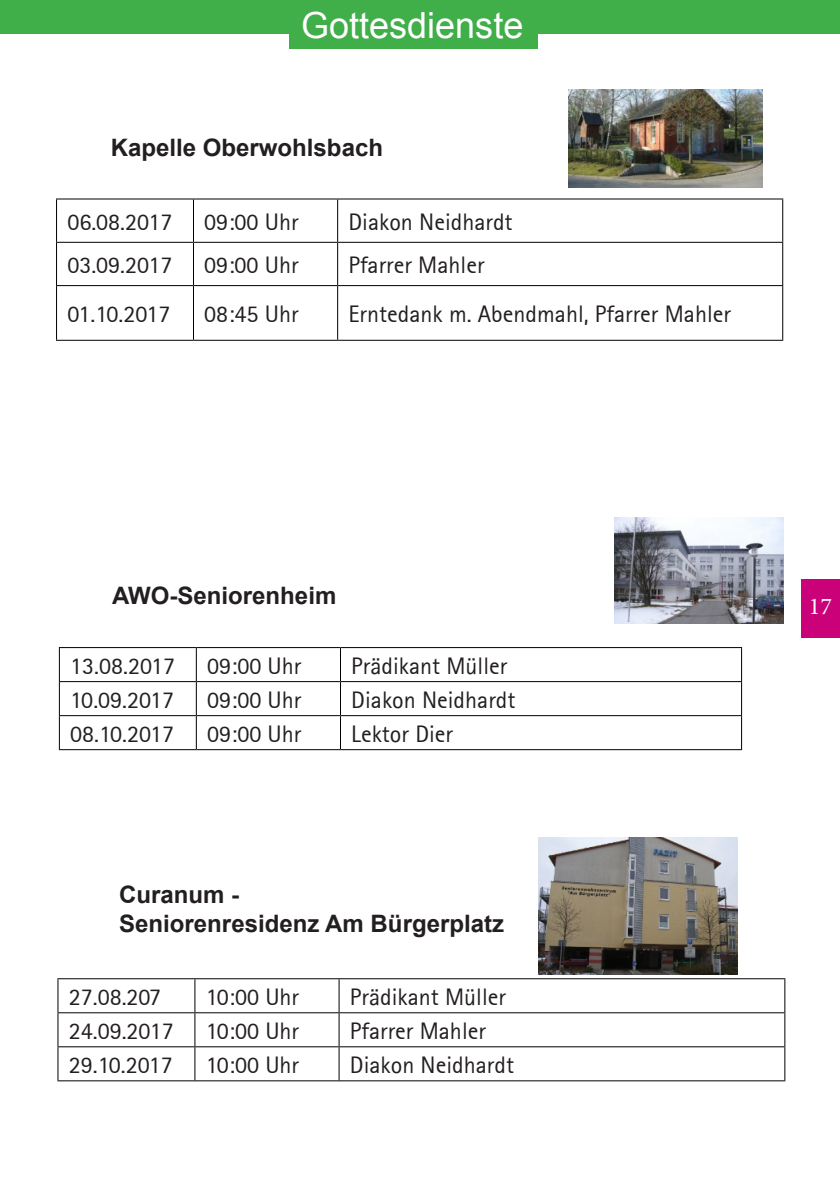
<style>
.page{position:relative;width:840px;height:1191px;background:#fff}
.page>*{position:absolute;margin:0;border:0;box-sizing:border-box;transform-origin:0 0}
.t1{font:36px "Arial";color:#fff}
.t2{font:24px "Rotis Sans Serif 55";color:#231f20}
.t3{font:700 24px/28.8px "Arial";color:#231f20}
.t4{font:24px "Minion Pro";color:#fff}
</style>
<div class="page">
<div style="left:801px;top:579px;width:38px;height:59px;background:#ca0178"></div>
<div style="left:0;top:0;width:839px;height:33px;background:#40ae49"></div>
<div style="left:289px;top:0;width:249px;height:49px;background:#40ae49"></div>
<img style="left:614px;top:517px;width:168px;height:107px">
<img style="left:568px;top:90px;width:193px;height:98px">
<img style="left:538px;top:837px;width:199px;height:137px">
<svg style="left:57px;top:199px;width:724px;height:141px"></svg>
<hr style="left:56px;top:198px;width:137px;height:1px;background:#000">
<hr style="left:193px;top:198px;width:144px;height:1px;background:#000">
<hr style="left:337px;top:198px;width:445px;height:1px;background:#000">
<hr style="left:56px;top:242px;width:137px;height:1px;background:#000">
<hr style="left:193px;top:242px;width:144px;height:1px;background:#000">
<hr style="left:337px;top:242px;width:445px;height:1px;background:#000">
<hr style="left:56px;top:285px;width:137px;height:1px;background:#000">
<hr style="left:193px;top:285px;width:144px;height:1px;background:#000">
<hr style="left:337px;top:285px;width:445px;height:1px;background:#000">
<hr style="left:56px;top:199px;width:1px;height:43px;background:#000">
<hr style="left:56px;top:243px;width:1px;height:42px;background:#000">
<hr style="left:56px;top:286px;width:1px;height:54px;background:#000">
<hr style="left:193px;top:199px;width:1px;height:43px;background:#000">
<hr style="left:337px;top:199px;width:1px;height:43px;background:#000">
<hr style="left:781px;top:199px;width:1px;height:43px;background:#000">
<hr style="left:193px;top:243px;width:1px;height:42px;background:#000">
<hr style="left:337px;top:243px;width:1px;height:42px;background:#000">
<hr style="left:781px;top:243px;width:1px;height:42px;background:#000">
<hr style="left:193px;top:286px;width:1px;height:54px;background:#000">
<hr style="left:337px;top:286px;width:1px;height:54px;background:#000">
<hr style="left:781px;top:286px;width:1px;height:54px;background:#000">
<hr style="left:56px;top:340px;width:137px;height:1px;background:#000">
<hr style="left:193px;top:340px;width:144px;height:1px;background:#000">
<hr style="left:337px;top:340px;width:445px;height:1px;background:#000">
<svg style="left:60px;top:648px;width:680px;height:101px"></svg>
<hr style="left:59px;top:647px;width:137px;height:1px;background:#000">
<hr style="left:196px;top:647px;width:144px;height:1px;background:#000">
<hr style="left:340px;top:647px;width:401px;height:1px;background:#000">
<hr style="left:59px;top:681px;width:137px;height:1px;background:#000">
<hr style="left:196px;top:681px;width:144px;height:1px;background:#000">
<hr style="left:340px;top:681px;width:401px;height:1px;background:#000">
<hr style="left:59px;top:715px;width:137px;height:1px;background:#000">
<hr style="left:196px;top:715px;width:144px;height:1px;background:#000">
<hr style="left:340px;top:715px;width:401px;height:1px;background:#000">
<hr style="left:59px;top:749px;width:137px;height:1px;background:#000">
<hr style="left:196px;top:749px;width:144px;height:1px;background:#000">
<hr style="left:340px;top:749px;width:401px;height:1px;background:#000">
<hr style="left:59px;top:648px;width:1px;height:33px;background:#000">
<hr style="left:59px;top:682px;width:1px;height:33px;background:#000">
<hr style="left:59px;top:716px;width:1px;height:33px;background:#000">
<hr style="left:196px;top:648px;width:1px;height:33px;background:#000">
<hr style="left:340px;top:648px;width:1px;height:33px;background:#000">
<hr style="left:740px;top:648px;width:1px;height:33px;background:#000">
<hr style="left:196px;top:682px;width:1px;height:33px;background:#000">
<hr style="left:340px;top:682px;width:1px;height:33px;background:#000">
<hr style="left:740px;top:682px;width:1px;height:33px;background:#000">
<hr style="left:196px;top:716px;width:1px;height:33px;background:#000">
<hr style="left:340px;top:716px;width:1px;height:33px;background:#000">
<hr style="left:740px;top:716px;width:1px;height:33px;background:#000">
<svg style="left:58px;top:979px;width:725px;height:101px"></svg>
<hr style="left:57px;top:978px;width:138px;height:1px;background:#000">
<hr style="left:195px;top:978px;width:144px;height:1px;background:#000">
<hr style="left:339px;top:978px;width:445px;height:1px;background:#000">
<hr style="left:57px;top:1012px;width:138px;height:1px;background:#000">
<hr style="left:195px;top:1012px;width:144px;height:1px;background:#000">
<hr style="left:339px;top:1012px;width:445px;height:1px;background:#000">
<hr style="left:57px;top:1046px;width:138px;height:1px;background:#000">
<hr style="left:195px;top:1046px;width:144px;height:1px;background:#000">
<hr style="left:339px;top:1046px;width:445px;height:1px;background:#000">
<hr style="left:57px;top:1080px;width:138px;height:1px;background:#000">
<hr style="left:195px;top:1080px;width:144px;height:1px;background:#000">
<hr style="left:339px;top:1080px;width:445px;height:1px;background:#000">
<hr style="left:57px;top:979px;width:1px;height:33px;background:#000">
<hr style="left:57px;top:1013px;width:1px;height:33px;background:#000">
<hr style="left:57px;top:1047px;width:1px;height:33px;background:#000">
<hr style="left:194px;top:979px;width:1px;height:33px;background:#000">
<hr style="left:338px;top:979px;width:1px;height:33px;background:#000">
<hr style="left:783px;top:979px;width:1px;height:33px;background:#000">
<hr style="left:194px;top:1013px;width:1px;height:33px;background:#000">
<hr style="left:338px;top:1013px;width:1px;height:33px;background:#000">
<hr style="left:783px;top:1013px;width:1px;height:33px;background:#000">
<hr style="left:194px;top:1047px;width:1px;height:33px;background:#000">
<hr style="left:338px;top:1047px;width:1px;height:33px;background:#000">
<hr style="left:783px;top:1047px;width:1px;height:33px;background:#000">
<h1 class="t1" style="left:301px;top:2px;width:224px">Gottesdienste</h1>
<p class="t3" style="left:111px;top:134px;width:274px">Kapelle Oberwohlsbach</p>
<p class="t2" style="left:67px;top:207px;width:106px">06.08.2017</p>
<p class="t2" style="left:204px;top:207px;width:96px">09:00 Uhr</p>
<p class="t2" style="left:348px;top:207px;width:165px">Diakon Neidhardt</p>
<p class="t2" style="left:67px;top:251px;width:106px">03.09.2017</p>
<p class="t2" style="left:204px;top:251px;width:96px">09:00 Uhr</p>
<p class="t2" style="left:348px;top:251px;width:137px">Pfarrer Mahler</p>
<p class="t2" style="left:67px;top:300px;width:105px">01.10.2017</p>
<p class="t2" style="left:204px;top:300px;width:96px">08:45 Uhr</p>
<p class="t2" style="left:348px;top:300px;width:384px">Erntedank m. Abendmahl, Pfarrer Mahler</p>
<p class="t3" style="left:112px;top:582px;width:226px">AWO-Seniorenheim</p>
<p class="t2" style="left:70px;top:651px;width:106px">13.08.2017</p>
<p class="t2" style="left:207px;top:651px;width:96px">09:00 Uhr</p>
<p class="t2" style="left:351px;top:651px;width:157px">Prädikant Müller</p>
<p class="t2" style="left:70px;top:685px;width:106px">10.09.2017</p>
<p class="t2" style="left:207px;top:685px;width:96px">09:00 Uhr</p>
<p class="t2" style="left:351px;top:685px;width:165px">Diakon Neidhardt</p>
<p class="t2" style="left:70px;top:719px;width:106px">08.10.2017</p>
<p class="t2" style="left:207px;top:719px;width:96px">09:00 Uhr</p>
<p class="t2" style="left:351px;top:719px;width:103px">Lektor Dier</p>
<p class="t3" style="left:119px;top:881px;width:386px">Curanum -<br>Seniorenresidenz Am Bürgerplatz</p>
<p class="t2" style="left:69px;top:982px;width:94px">27.08.207</p>
<p class="t2" style="left:206px;top:982px;width:95px">10:00 Uhr</p>
<p class="t2" style="left:350px;top:982px;width:157px">Prädikant Müller</p>
<p class="t2" style="left:69px;top:1016px;width:106px">24.09.2017</p>
<p class="t2" style="left:206px;top:1016px;width:95px">10:00 Uhr</p>
<p class="t2" style="left:350px;top:1016px;width:137px">Pfarrer Mahler</p>
<p class="t2" style="left:69px;top:1050px;width:106px">29.10.2017</p>
<p class="t2" style="left:206px;top:1050px;width:95px">10:00 Uhr</p>
<p class="t2" style="left:350px;top:1050px;width:165px">Diakon Neidhardt</p>
<p class="t4" style="left:808px;top:590px;width:25px">17</p>
</div>
